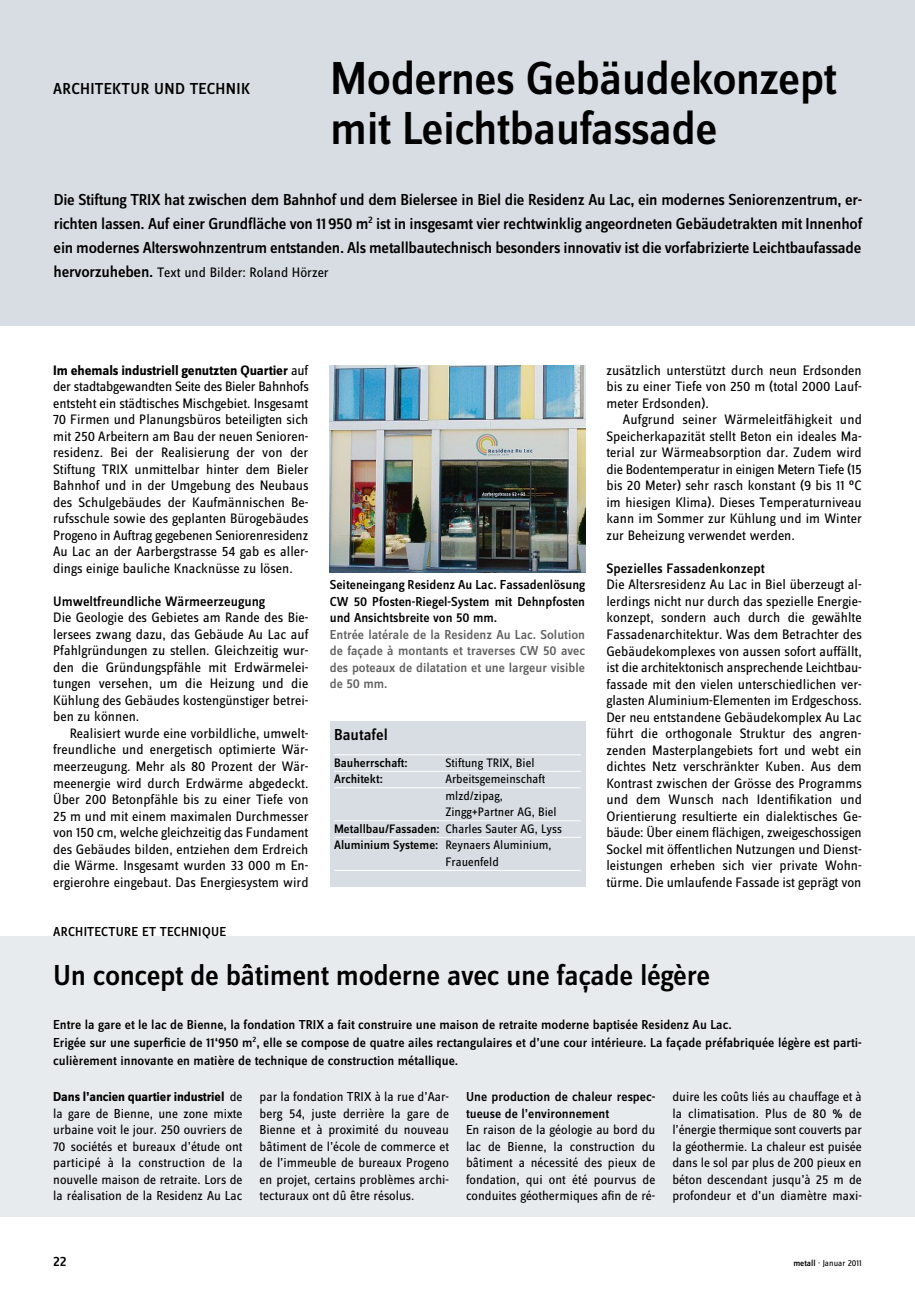
<style>
.page{position:relative;width:915px;height:1293px;background:#fff}
.page>*{position:absolute;margin:0;border:0;box-sizing:border-box;transform-origin:0 0}
.t1{font:48px/49.5px "Zine Sans Dis Medium Roman OV COZLAA";letter-spacing:-.015em;color:#000}
.t2{font:30px "Zine Sans Dis Medium Roman OV COZLAA";letter-spacing:-.015em;color:#000}
.t3{font:16.5px/24px "Zine Sans Dis Medium Roman OV COZLAA";letter-spacing:-.015em;color:#000;text-align:justify}
.t4{font:16.5px "Zine Sans Dis Medium Roman OV COZLAA";letter-spacing:.025em;color:#000}
.t5{font:14.25px/16.5px "Zine Sans Dis Regular Roman OV IOZLAA";color:#000;text-align:justify}
.t6{font:14.25px "Zine Sans Dis Medium Roman OV COZLAA";color:#000}
.t7{font:14.25px "Zine Sans Dis Bold Roman OV DOZLAA";letter-spacing:-.01em;color:#000}
.t8{font:13.5px/16.5px "Zine Sans Dis Regular Roman OV IOZLAA";color:#000;text-align:justify}
.t9{font:13.5px/16.5px "Zine Sans Dis Medium Roman OV COZLAA";color:#000}
.t10{font:13.5px/16.5px "Zine Sans Dis Medium Roman OV COZLAA";color:#626262;text-align:justify}
.t11{font:13.5px "Zine Sans Dis Bold Roman OV DOZLAA";letter-spacing:-.01em;color:#000}
.t12{font:13.5px "Zine Sans Dis Medium Roman OV COZLAA";letter-spacing:.02em;color:#000}
.t13{font:12.75px "Zine Sans Dis Regular Roman OV IOZLAA";color:#000}
.t14{font:12.75px "Zine Sans Dis Medium Roman OV COZLAA";color:#000}
.t15{font:9px "Zine Sans Dis Regular Roman OV IOZLAA";color:#000}
.s1{font-family:"Zine Sans Dis Medium Roman OV COZLAA";font-size:16.5px}
.s2{font-family:"Zine Sans Dis Regular Roman OV IOZLAA"}
.s3{font-family:"Zine Sans Dis Medium Roman OV COZLAA"}
</style>
<div class="page">
<div style="left:0;top:0;width:914px;height:325px;background:#d7dde2"></div>
<div style="left:0;top:936px;width:914px;height:280px;background:#e8ebed"></div>
<img style="left:329px;top:366px;width:256px;height:207px">
<div style="left:330px;top:721px;width:255px;height:166px;background:#d7dde2"></div>
<hr style="left:334px;top:754px;width:246px;height:1px;background:#fff">
<hr style="left:334px;top:771px;width:246px;height:1px;background:#fff">
<hr style="left:334px;top:787px;width:246px;height:1px;background:#fff">
<hr style="left:334px;top:820px;width:246px;height:1px;background:#fff">
<hr style="left:334px;top:837px;width:246px;height:1px;background:#fff">
<hr style="left:334px;top:870px;width:246px;height:1px;background:#fff">
<p class="t4" style="left:53px;top:79px;width:198px">architektur und technik</p>
<h1 class="t1" style="left:330px;top:53px;width:508px">modernes gebäudekonzept mit leichtbaufassade</h1>
<p class="t3" style="left:54px;top:187px;width:810px">die stiftung trix hat zwischen dem bahnhof und dem bielersee in biel die residenz au lac, ein modernes seniorenzentrum, er&shy;richten lassen. auf einer grundfläche von 11950 m<sup>2</sup> ist in insgesamt vier rechtwinklig angeordneten gebäudetrakten mit innenhof ein modernes alterswohnzentrum entstanden. als metallbautechnisch besonders innovativ ist die vorfabrizierte leichtbaufassade</p>
<p class="t5" style="left:54px;top:263px;width:276px"><span class="s1">hervorzuheben.</span> Text und Bilder: Roland Hörzer</p>
<p class="t7" style="left:53px;top:361px;width:256px">im ehemals industriell genutzten quartier <span class="s2">auf</span></p>
<p class="t5" style="left:53px;top:378px;width:257px">der stadtabgewandten Seite des Bieler Bahnhofs entsteht ein städtisches Mischgebiet. Insgesamt 70 Firmen und Planungsbüros beteiligten sich mit 250 Arbeitern am Bau der neuen Senioren&shy;residenz. Bei der Realisierung der von der Stiftung TRIX unmittelbar hinter dem Bieler Bahnhof und in der Umgebung des Neubaus des Schulgebäudes der Kaufmännischen Be&shy;rufsschule sowie des geplanten Bürogebäudes Progeno in Auftrag gegebenen Seniorenresidenz Au Lac an der Aarbergstrasse 54 gab es aller&shy;dings einige bauliche Knacknüsse zu lösen.</p>
<p class="t6" style="left:53px;top:592px;width:213px">umweltfreundliche wärmeerzeugung</p>
<p class="t5" style="left:53px;top:609px;width:257px">Die Geologie des Gebietes am Rande des Bie&shy;lersees zwang dazu, das Gebäude Au Lac auf Pfahlgründungen zu stellen. Gleichzeitig wur&shy;den die Gründungspfähle mit Erdwärmelei&shy;tungen versehen, um die Heizung und die Kühlung des Gebäudes kostengünstiger betrei&shy;ben zu können.</p>
<p class="t5" style="left:53px;top:725px;width:257px;text-indent:17px">Realisiert wurde eine vorbildliche, umwelt&shy;freundliche und energetisch optimierte Wär&shy;meerzeugung. Mehr als 80 Prozent der Wär&shy;meenergie wird durch Erdwärme abgedeckt.<br>Über 200 Betonpfähle bis zu einer Tiefe von 25 m und mit einem maximalen Durchmesser von 150 cm, welche gleichzeitig das Fundament des Gebäudes bilden, entziehen dem Erdreich die Wärme. Insgesamt wurden 33 000 m En&shy;ergierohre eingebaut. Das Energiesystem wird</p>
<p class="t12" style="left:53px;top:923px;width:174px">architecture et technique</p>
<p class="t9" style="left:330px;top:576px;width:257px;text-align:justify">seiteneingang residenz au lac. fassadenlösung cw 50 pfosten-riegel-system mit dehnpfosten und ansichtsbreite von 50 mm.</p>
<p class="t10" style="left:330px;top:626px;width:257px">entrée latérale de la residenz au lac. solution de façade à montants et traverses cw 50 avec des poteaux de dilatation et une largeur visible de 50 mm.</p>
<p class="t3" style="left:334px;top:722px;width:55px">bautafel</p>
<p class="t14" style="left:334px;top:755px;width:75px">bauherrschaft:</p>
<p class="t13" style="left:445px;top:755px;width:90px">Stiftung TRIX, Biel</p>
<p class="t14" style="left:334px;top:771px;width:50px">architekt:</p>
<p class="t13" style="left:445px;top:771px;width:101px">Arbeitsgemeinschaft</p>
<p class="t13" style="left:445px;top:788px;width:59px">mlzd/zipag,</p>
<p class="t13" style="left:445px;top:804px;width:113px">Zingg+Partner AG, Biel</p>
<p class="t13" style="left:334px;top:821px;width:229px"><span class="s3">metallbau/fassaden:</span> Charles Sauter AG, Lyss</p>
<p class="t13" style="left:334px;top:837px;width:219px"><span class="s3">aluminium systeme:</span> Reynaers Aluminium,</p>
<p class="t13" style="left:445px;top:854px;width:55px">Frauenfeld</p>
<p class="t5" style="left:606px;top:362px;width:257px">zusätzlich unterstützt durch neun Erdsonden bis zu einer Tiefe von 250 m (total 2000 Lauf&shy;meter Erdsonden).</p>
<p class="t5" style="left:606px;top:411px;width:257px;text-indent:17px">Aufgrund seiner Wärmeleitfähigkeit und Speicherkapazität stellt Beton ein ideales Ma&shy;terial zur Wärmeabsorption dar. Zudem wird die Bodentemperatur in einigen Metern Tiefe (15 bis 20 Meter) sehr rasch konstant (9 bis 11 °C im hiesigen Klima). Dieses Temperaturniveau kann im Sommer zur Kühlung und im Winter zur Beheizung verwendet werden.</p>
<p class="t6" style="left:606px;top:560px;width:160px">spezielles fassadenkonzept</p>
<p class="t5" style="left:606px;top:576px;width:257px">Die Altersresidenz Au Lac in Biel überzeugt al&shy;lerdings nicht nur durch das spezielle Energie&shy;konzept, sondern auch durch die gewählte Fassadenarchitektur. Was dem Betrachter des Gebäudekomplexes von aussen sofort auffällt, ist die architektonisch ansprechende Leichtbau&shy;fassade mit den vielen unterschiedlichen ver&shy;glasten Aluminium-Elementen im Erdgeschoss.<br>Der neu entstandene Gebäudekomplex Au Lac führt die orthogonale Struktur des angren&shy;zenden Masterplangebiets fort und webt ein dichtes Netz verschränkter Kuben. Aus dem Kontrast zwischen der Grösse des Programms und dem Wunsch nach Identifikation und Orientierung resultierte ein dialektisches Ge&shy;bäude: Über einem flächigen, zweigeschossigen Sockel mit öffentlichen Nutzungen und Dienst&shy;leistungen erheben sich vier private Wohn&shy;türme. Die umlaufende Fassade ist geprägt von</p>
<h2 class="t2" style="left:53px;top:956px;width:658px">un concept de bâtiment moderne avec une façade légère</h2>
<p class="t9" style="left:53px;top:1015px;width:809px;line-height:18px">entre la gare et le lac de bienne, la fondation trix a fait construire une maison de retraite moderne baptisée residenz au lac.<br>erigée sur une superficie de 11‘950 m<sup>2</sup>, elle se compose de quatre ailes rectangulaires et d’une cour intérieure. la façade préfabriquée légère est parti&shy;culièrement innovante en matière de technique de construction métallique.</p>
<p class="t11" style="left:53px;top:1088px;width:191px">dans l’ancien quartier industriel <span class="s2">de</span></p>
<p class="t8" style="left:53px;top:1104px;width:191px">la gare de Bienne, une zone mixte urbaine voit le jour. 250 ouvriers de 70 sociétés et bureaux d’étude ont participé à la construction de la nouvelle maison de retraite. Lors de la réalisation de la Residenz Au Lac</p>
<p class="t8" style="left:259px;top:1088px;width:191px">par la fondation TRIX à la rue d’Aar&shy;berg 54, juste derrière la gare de Bienne et à proximité du nouveau bâtiment de l’école de commerce et de l’immeuble de bureaux Progeno en projet, certains problèmes archi&shy;tecturaux ont dû être résolus.</p>
<p class="t9" style="left:466px;top:1088px;width:191px">une production de chaleur respec&shy;tueuse de l’environnement</p>
<p class="t8" style="left:466px;top:1121px;width:191px">En raison de la géologie au bord du lac de Bienne, la construction du bâtiment a nécessité des pieux de fondation, qui ont été pourvus de conduites géothermiques afin de ré-</p>
<p class="t8" style="left:672px;top:1088px;width:191px">duire les coûts liés au chauffage et à la climatisation. Plus de 80 % de l’énergie thermique sont couverts par la géothermie. La chaleur est puisée dans le sol par plus de 200 pieux en béton descendant jusqu’à 25 m de profondeur et d’un diamètre maxi-</p>
<p class="t6" style="left:53px;top:1252px;width:15px">22</p>
<p class="t15" style="left:793px;top:1257px;width:70px"><span class="s3">metall</span> · Januar 2011</p>
</div>
